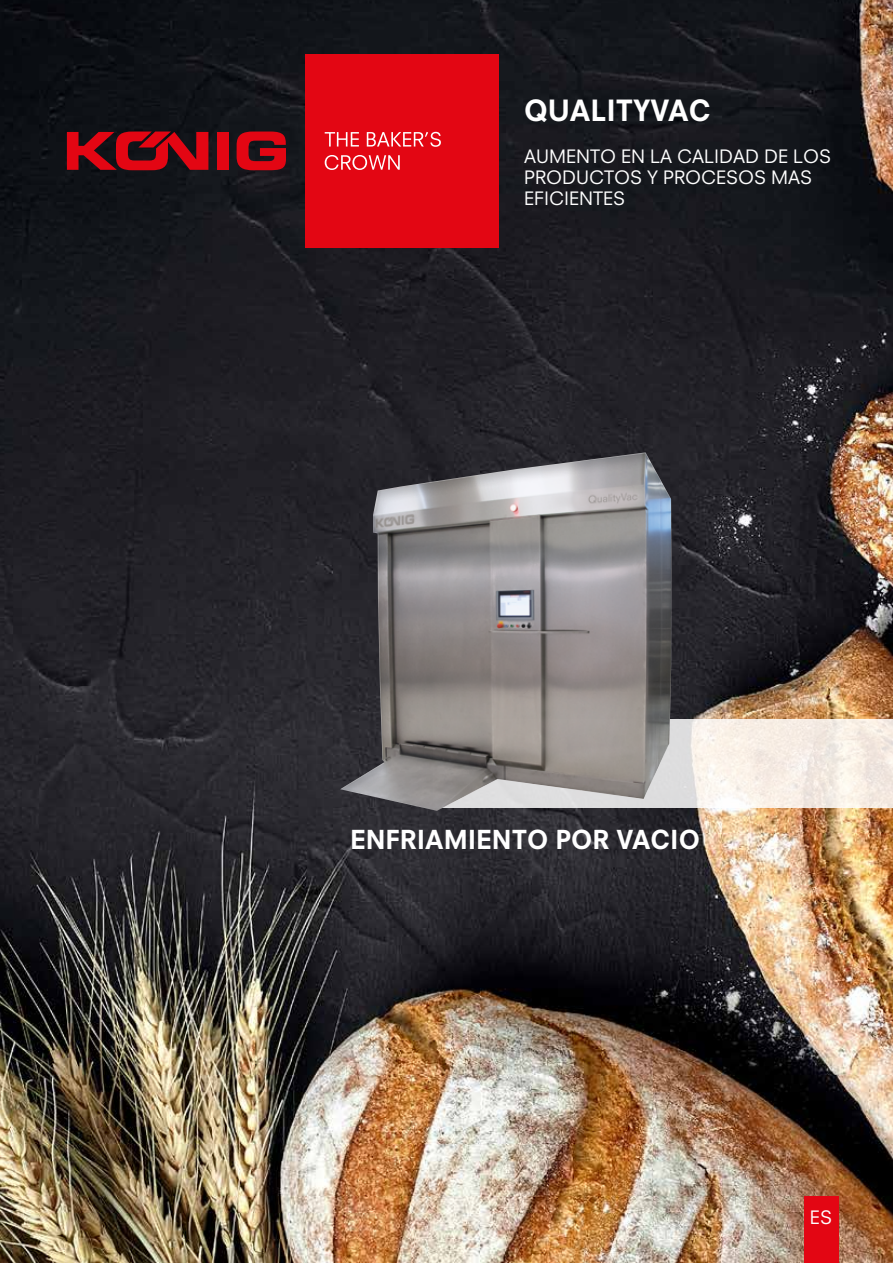
<style>
.page{position:relative;width:893px;height:1263px;background:#fff}
.page>*{position:absolute;margin:0;border:0;box-sizing:border-box;transform-origin:0 0}
.t1{font:800 28.5px "Neuzeit S";color:#fff}
.t2{font:800 25.5px "Neuzeit S";color:#fff}
.t3{font:18px/21px "Neuzeit S";color:#fff}
</style>
<div class="page">
<img style="left:0;top:0;width:893px;height:1263px">
<div style="left:434px;top:720px;width:459px;height:88px;background:#f4e9e0"></div>
<div style="left:305px;top:54px;width:194px;height:194px;background:#e30613"></div>
<div style="left:217px;top:132px;width:12px;height:38px;background:#e30613"></div>
<svg style="left:237px;top:132px;width:49px;height:38px;background:#a80a15"></svg>
<svg style="left:67px;top:132px;width:141px;height:38px;background:#930a14"></svg>
<svg style="left:325px;top:132px;width:34px;height:15px"></svg>
<svg style="left:367px;top:132px;width:74px;height:15px"></svg>
<svg style="left:325px;top:155px;width:75px;height:15px"></svg>
<div style="left:303px;top:433px;width:555px;height:390px;background:#000;opacity:.2"></div>
<div style="left:804px;top:1197px;width:34px;height:66px;background:#e30613"></div>
<h1 class="t1" style="left:524px;top:93px;width:188px">QUALITYVAC</h1>
<p class="t3" style="left:524px;top:146px;width:309px">AUMENTO EN LA CALIDAD DE LOS<br>PRODUCTOS Y PROCESOS MAS<br>EFICIENTES</p>
<h2 class="t2" style="left:350px;top:824px;width:351px">ENFRIAMIENTO POR VACIO</h2>
<p class="t3" style="left:810px;top:1207px;width:24px">ES</p>
</div>
